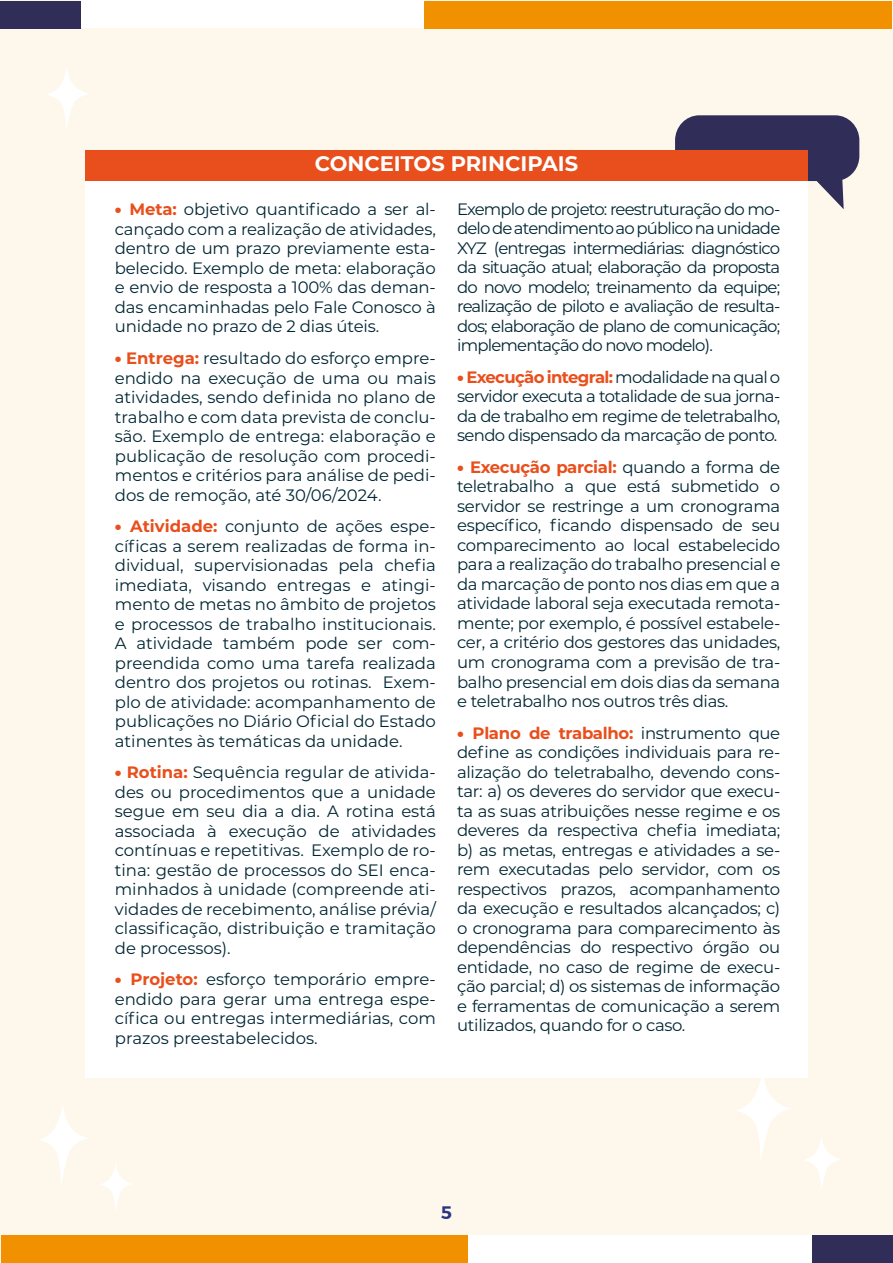
<style>
.page{position:relative;width:893px;height:1263px;background:#fff}
.page>*{position:absolute;margin:0;border:0;box-sizing:border-box;transform-origin:0 0}
.t1{font:700 21px "Montserrat";color:#fff}
.t2{font:600 18px "Montserrat";color:#283583}
.t3{font:16.5px/19.5px "Montserrat";letter-spacing:-.01em;color:#002633;text-align:justify}
.s1{font-weight:900;color:#e84f1c}
.s2{font-weight:700;color:#e84f1c}
</style>
<div class="page">
<div style="left:0;top:0;width:892px;height:1263px;background:#fef7ec"></div>
<div style="left:1px;top:1235px;width:467px;height:28px;background:#f29100"></div>
<div style="left:468px;top:1235px;width:345px;height:28px;background:#fff"></div>
<div style="left:81px;top:0;width:345px;height:28px;background:#fff"></div>
<div style="left:424px;top:1px;width:468px;height:27px;background:#f29100"></div>
<div style="left:812px;top:1235px;width:80px;height:28px;background:#302e59"></div>
<div style="left:1px;top:1px;width:80px;height:27px;background:#302e59"></div>
<svg style="left:736px;top:1078px;width:54px;height:82px"></svg>
<svg style="left:805px;top:1137px;width:36px;height:51px"></svg>
<svg style="left:47px;top:69px;width:41px;height:59px"></svg>
<svg style="left:675px;top:115px;width:184px;height:94px;background:#524d6f"></svg>
<div style="left:85px;top:181px;width:723px;height:897px;background:#fff"></div>
<div style="left:85px;top:151px;width:723px;height:30px;background:#e84f1c"></div>
<svg style="left:40px;top:1105px;width:47px;height:77px"></svg>
<svg style="left:100px;top:1164px;width:32px;height:47px"></svg>
<p class="t1" style="left:315px;top:148px;width:265px">CONCEITOS PRINCIPAIS</p>
<p class="t3" style="left:115px;top:199px;width:323px"><span class="s1">•</span> <span class="s2">Meta:</span> objetivo quantificado a ser al&shy;cançado com a realização de atividades, dentro de um prazo previamente esta&shy;belecido. Exemplo de meta: elaboração e envio de resposta a 100% das deman&shy;das encaminhadas pelo Fale Conosco à unidade no prazo de 2 dias úteis.</p>
<p class="t3" style="left:115px;top:348px;width:323px"><span class="s1">•</span> <span class="s2">Entrega:</span> resultado do esforço empre&shy;endido na execução de uma ou mais atividades, sendo definida no plano de trabalho e com data prevista de conclu&shy;são. Exemplo de entrega: elaboração e publicação de resolução com procedi&shy;mentos e critérios para análise de pedi&shy;dos de remoção, até 30/06/2024.</p>
<p class="t3" style="left:115px;top:516px;width:323px"><span class="s1">•</span> <span class="s2">Atividade:</span> conjunto de ações espe&shy;cíficas a serem realizadas de forma in&shy;dividual, supervisionadas pela chefia imediata, visando entregas e atingi&shy;mento de metas no âmbito de projetos e processos de trabalho institucionais.<br>A atividade também pode ser com&shy;preendida como uma tarefa realizada dentro dos projetos ou rotinas. Exem&shy;plo de atividade: acompanhamento de publicações no Diário Oficial do Estado atinentes às temáticas da unidade.</p>
<p class="t3" style="left:115px;top:762px;width:323px"><span class="s1">•</span> <span class="s2">Rotina:</span> Sequência regular de ativida&shy;des ou procedimentos que a unidade segue em seu dia a dia. A rotina está associada à execução de atividades contínuas e repetitivas. Exemplo de ro&shy;tina: gestão de processos do SEI enca&shy;minhados à unidade (compreende ati&shy;vidades de recebimento, análise prévia/ classificação, distribuição e tramitação de processos).</p>
<p class="t3" style="left:115px;top:969px;width:323px"><span class="s1">•</span> <span class="s2">Projeto:</span> esforço temporário empre&shy;endido para gerar uma entrega espe&shy;cífica ou entregas intermediárias, com prazos preestabelecidos.</p>
<p class="t3" style="left:457px;top:199px;width:325px">Exemplo de projeto: reestruturação do mo&shy;delo de atendimento ao público na unidade XYZ (entregas intermediárias: diagnóstico da situação atual; elaboração da proposta do novo modelo; treinamento da equipe; realização de piloto e avaliação de resulta&shy;dos; elaboração de plano de comunicação; implementação do novo modelo).</p>
<p class="t3" style="left:457px;top:367px;width:325px"><span class="s1">•</span> <span class="s2">Execução integral:</span> modalidade na qual o servidor executa a totalidade de sua jorna&shy;da de trabalho em regime de teletrabalho, sendo dispensado da marcação de ponto.</p>
<p class="t3" style="left:457px;top:457px;width:325px"><span class="s1">•</span> <span class="s2">Execução parcial:</span> quando a forma de teletrabalho a que está submetido o servidor se restringe a um cronograma específico, ficando dispensado de seu comparecimento ao local estabelecido para a realização do trabalho presencial e da marcação de ponto nos dias em que a atividade laboral seja executada remota&shy;mente; por exemplo, é possível estabele&shy;cer, a critério dos gestores das unidades, um cronograma com a previsão de tra&shy;balho presencial em dois dias da semana e teletrabalho nos outros três dias.</p>
<p class="t3" style="left:457px;top:722px;width:325px"><span class="s1">•</span> <span class="s2">Plano de trabalho:</span> instrumento que define as condições individuais para re&shy;alização do teletrabalho, devendo cons&shy;tar: a) os deveres do servidor que execu&shy;ta as suas atribuições nesse regime e os deveres da respectiva chefia imediata; b) as metas, entregas e atividades a se&shy;rem executadas pelo servidor, com os respectivos prazos, acompanhamento da execução e resultados alcançados; c) o cronograma para comparecimento às dependências do respectivo órgão ou entidade, no caso de regime de execu&shy;ção parcial; d) os sistemas de informação e ferramentas de comunicação a serem utilizados, quando for o caso.</p>
<p class="t2" style="left:441px;top:1198px;width:13px">5</p>
</div>
